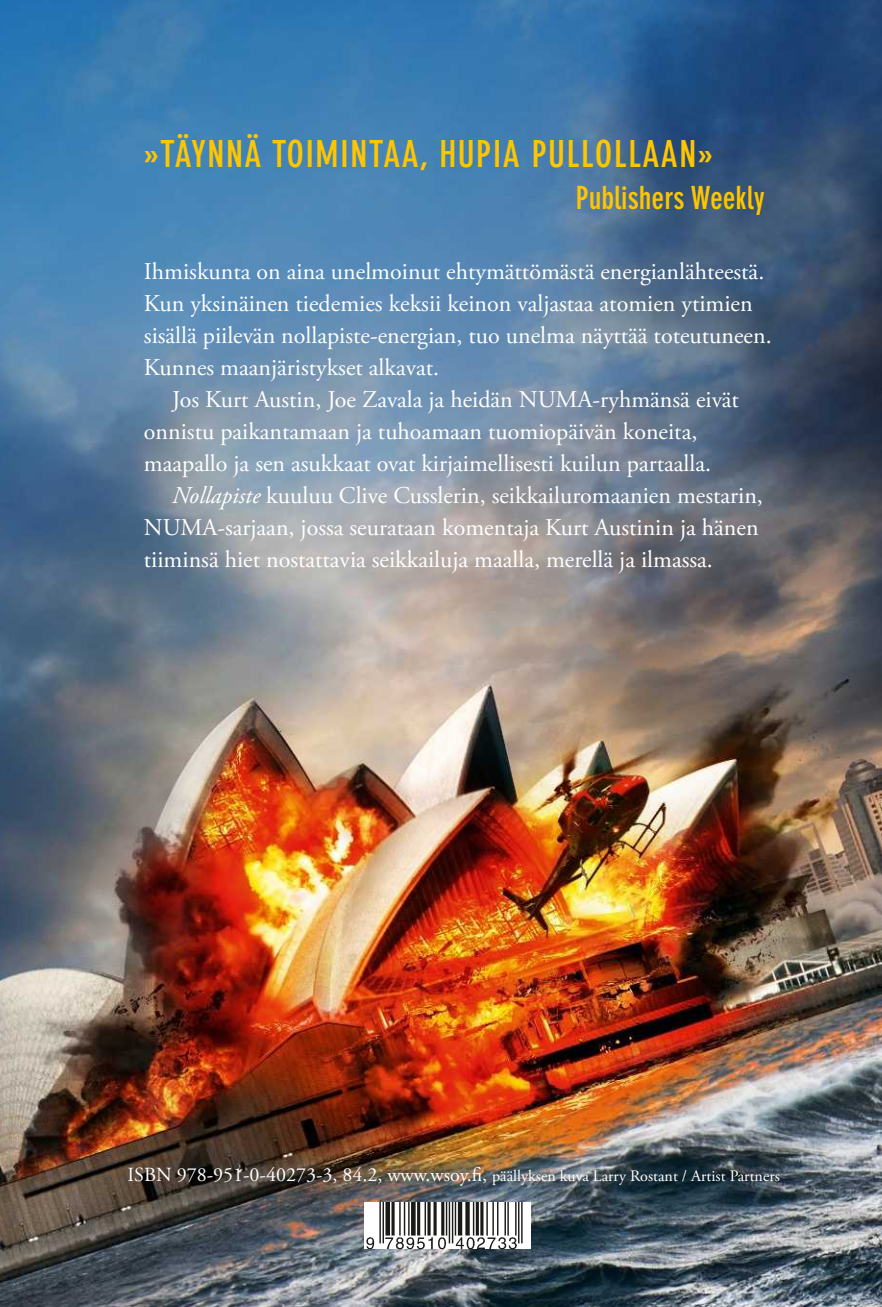
<style>
.page{position:relative;width:882px;height:1307px;background:#fff}
.page>*{position:absolute;margin:0;border:0;box-sizing:border-box;transform-origin:0 0}
.t1{font:700 condensed 36.6px "DIN Neuzeit Grotesk Std";letter-spacing:.04em;color:#fec600}
.t2{font:700 condensed 31.4px "DIN Neuzeit Grotesk Std";color:#fec600}
.t3{font:24px/32px "Adobe Garamond Pro";color:#fff}
.t4{font:16px "Adobe Garamond Pro";letter-spacing:-.005em;color:#fff}
.s1{font-style:italic}
.s2{font-size:20px}
</style>
<div class="page">
<img style="left:0;top:0;width:882px;height:1307px">
<img style="left:365px;top:1202px;width:166px;height:47px">
<h1 class="t1" style="left:144px;top:133px;width:570px">»TÄYNNÄ TOIMINTAA, HUPIA PULLOLLAAN»</h1>
<h2 class="t2" style="left:144px;top:180px;width:65px">P</h2>
<h2 class="t2" style="left:589px;top:180px;width:178px">UBLISHERS WEEKLY</h2>
<p class="t3" style="left:144px;top:256px;width:629px">Ihmiskunta on aina unelmoinut ehtymättömästä energianlähteestä.<br>Kun yksinäinen tiedemies keksii keinon valjastaa atomien ytimien sisällä piilevän nollapiste-energian, tuo unelma näyttää toteutuneen.<br>Kunnes maanjäristykset alkavat.</p>
<p class="t3" style="left:144px;top:384px;width:597px;text-indent:28px">Jos Kurt Austin, Joe Zavala ja heidän NUMA-ryhmänsä eivät onnistu paikantamaan ja tuhoamaan tuomiopäivän koneita, maapallo ja sen asukkaat ovat kirjaimellisesti kuilun partaalla.</p>
<p class="t3" style="left:144px;top:480px;width:621px;text-indent:28px"><span class="s1">Nollapiste</span> kuuluu Clive Cusslerin, seikkailuromaanien mestarin,<br>NUMA-sarjaan, jossa seurataan komentaja Kurt Austinin ja hänen tiiminsä hiet nostattavia seikkailuja maalla, merellä ja ilmassa.</p>
<p class="t4" style="left:128px;top:1166px;width:654px"><span class="s2">ISBN 978-951-0-40273-3, 84.2, www.wsoy.fi,</span> päällyksen kuva Larry Rostant / Artist Partners</p>
</div>
